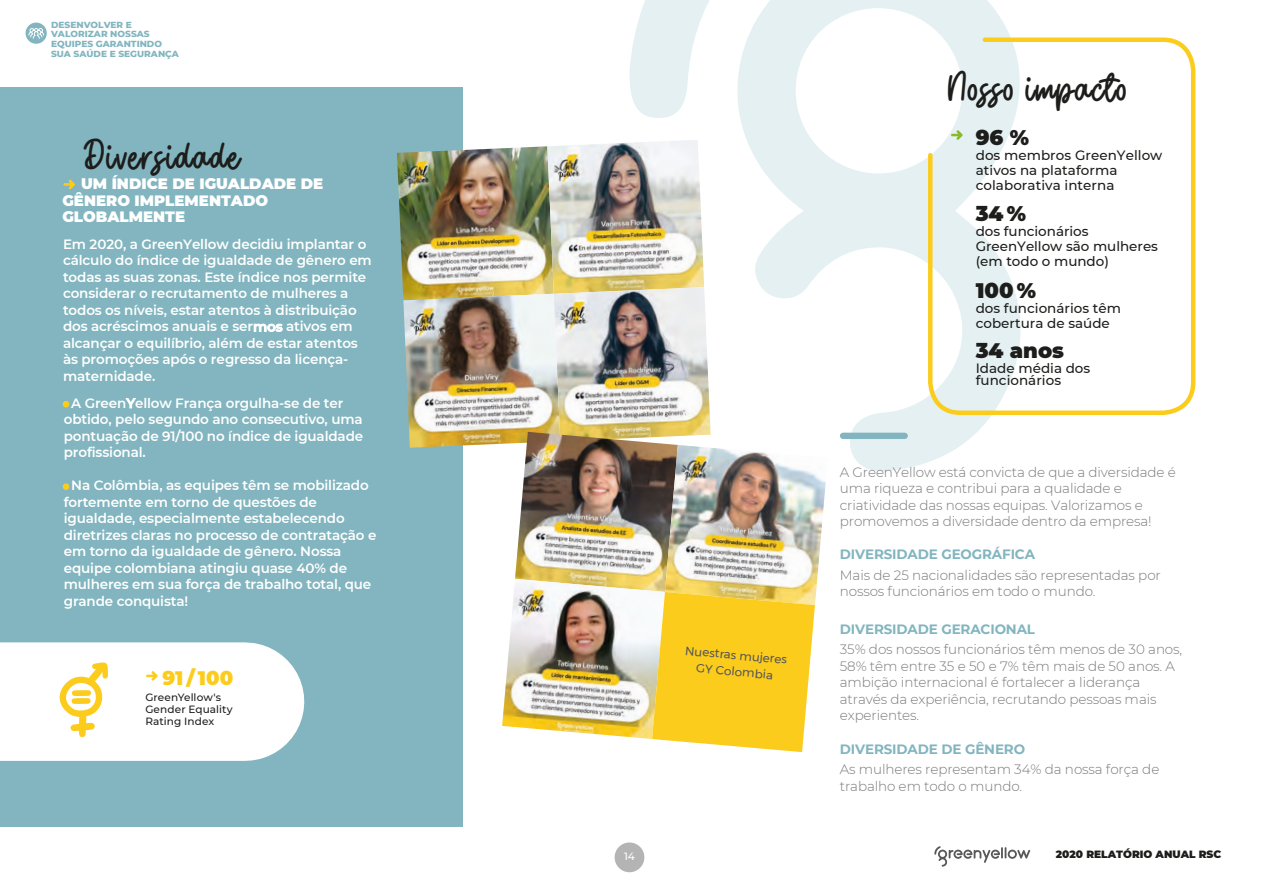
<style>
.page{position:relative;width:1263px;height:893px;background:#fff}
.page>*{position:absolute;margin:0;border:0;box-sizing:border-box;transform-origin:0 0}
.t1{font:44.25px "Weatpoint";letter-spacing:.035em;color:#1d1d1b}
.t2{font:900 21px "Montserrat";color:#1d1d1b}
.t3{font:900 19.5px "Montserrat";color:#fccc1d}
.t4{font:900 15px/16.5px "Montserrat";color:#fff}
.t5{font:600 13.5px/16.5px "Montserrat";letter-spacing:-.01em;color:#fff}
.t6{font:300 13.5px/16.5px "Montserrat";letter-spacing:-.01em;color:#797979}
.t7{font:500 13.5px/15px "Montserrat";color:#1d1d1b}
.t8{font:12px "Montserrat";color:#575756}
.t9{font:500 10.5px/12px "Montserrat";letter-spacing:.01em;color:#1d1d1b}
.t10{font:900 10.5px "Montserrat";color:#1d1d1b}
.t11{font:500 10.5px "Montserrat";color:#fff}
.t12{font:800 9px/9.6px "Montserrat";color:#82b5bf}
.s1{font-weight:700;color:#fccc1d}
.s2{font-weight:700;color:#82b5bf}
</style>
<div class="page">
<div style="left:26px;top:23px;width:21px;height:21px;background:#82b5bf;border-radius:50%"></div>
<svg style="left:28px;top:28px;width:16px;height:11px"></svg>
<svg style="left:629px;top:0;width:381px;height:471px"></svg>
<div style="left:0;top:87px;width:462px;height:739px;background:#82b5bf"></div>
<div style="left:843px;top:433px;width:62px;height:6px;background:#82b5bf"></div>
<svg style="left:926px;top:35px;width:270px;height:382px"></svg>
<div style="left:0;top:642px;width:245px;height:119px;background:#fff"></div>
<svg style="left:60px;top:663px;width:48px;height:74px"></svg>
<img style="left:397px;top:146px;width:150px;height:148px">
<img style="left:403px;top:294px;width:151px;height:154px">
<img style="left:547px;top:140px;width:157px;height:154px">
<img style="left:554px;top:287px;width:157px;height:154px">
<img style="left:515px;top:432px;width:163px;height:147px">
<img style="left:502px;top:579px;width:163px;height:160px">
<img style="left:665px;top:445px;width:163px;height:158px">
<svg style="left:652px;top:592px;width:163px;height:160px;background:#fad138"></svg>
<div style="left:615px;top:842px;width:29px;height:30px;background:#b4b4b4;border-radius:50%"></div>
<svg style="left:934px;top:846px;width:96px;height:21px"></svg>
<svg style="left:952px;top:131px;width:10px;height:8px"></svg>
<p class="t12" style="left:51px;top:19px;width:129px">DESENVOLVER E<br>VALORIZAR NOSSAS<br>EQUIPES GARANTINDO<br>SUA SAÚDE E SEGURANÇA</p>
<p class="t1" style="left:84px;top:133px;width:158px">Diversidade</p>
<p class="t4" style="left:62px;top:175px;width:262px;text-indent:19px">UM ÍNDICE DE IGUALDADE DE<br>GÊNERO IMPLEMENTADO<br>GLOBALMENTE</p>
<p class="t5" style="left:63px;top:235px;width:310px">Em 2020, a GreenYellow decidiu implantar o cálculo do índice de igualdade de gênero em todas as suas zonas. Este índice nos permite considerar o recrutamento de mulheres a todos os níveis, estar atentos à distribuição dos acréscimos anuais e sermos ativos em alcançar o equilíbrio, além de estar atentos às promoções após o regresso da licença&shy;maternidade.</p>
<p class="t5" style="left:64px;top:394px;width:301px"><span class="s1">•</span> A GreenYellow França orgulha-se de ter obtido, pelo segundo ano consecutivo, uma pontuação de 91/100 no índice de igualdade profissional.</p>
<p class="t5" style="left:64px;top:477px;width:314px"><span class="s1">•</span> Na Colômbia, as equipes têm se mobilizado fortemente em torno de questões de igualdade, especialmente estabelecendo diretrizes claras no processo de contratação e em torno da igualdade de gênero. Nossa equipe colombiana atingiu quase 40% de mulheres em sua força de trabalho total, que grande conquista!</p>
<p class="t3" style="left:162px;top:663px;width:73px">91 / 100</p>
<p class="t9" style="left:145px;top:691px;width:89px">GreenYellow's<br>Gender Equality<br>Rating Index</p>
<p class="t1" style="left:948px;top:65px;width:181px">Nosso impacto</p>
<p class="t8" style="left:686px;top:641px;width:104px;rotate:5deg">Nuestras mujeres</p>
<p class="t8" style="left:697px;top:659px;width:79px;rotate:5deg">GY Colombia</p>
<p class="t2" style="left:976px;top:122px;width:55px">96 %</p>
<p class="t7" style="left:976px;top:147px;width:188px">dos membros GreenYellow ativos na plataforma colaborativa interna</p>
<p class="t2" style="left:976px;top:197px;width:52px">34 %</p>
<p class="t7" style="left:976px;top:223px;width:184px">dos funcionários<br>GreenYellow são mulheres (em todo o mundo)</p>
<p class="t2" style="left:976px;top:274px;width:62px">100 %</p>
<p class="t7" style="left:976px;top:300px;width:147px">dos funcionários têm cobertura de saúde</p>
<p class="t2" style="left:976px;top:335px;width:90px">34 anos</p>
<p class="t7" style="left:976px;top:362px;width:116px;line-height:11.6px">Idade média dos funcionários</p>
<p class="t6" style="left:840px;top:463px;width:337px">A GreenYellow está convicta de que a diversidade é uma riqueza e contribui para a qualidade e criatividade das nossas equipas. Valorizamos e promovemos a diversidade dentro da empresa!</p>
<p class="t6" style="left:840px;top:544px;width:323px;line-height:20.4px"><span class="s2">DIVERSIDADE GEOGRÁFICA<br></span>Mais de 25 nacionalidades são representadas por</p>
<p class="t6" style="left:840px;top:583px;width:257px">nossos funcionários em todo o mundo.</p>
<p class="t6" style="left:840px;top:618px;width:344px;line-height:20.4px"><span class="s2">DIVERSIDADE GERACIONAL<br></span>35% dos nossos funcionários têm menos de 30 anos,</p>
<p class="t6" style="left:840px;top:657px;width:337px">58% têm entre 35 e 50 e 7% têm mais de 50 anos. A ambição internacional é fortalecer a liderança através da experiência, recrutando pessoas mais experientes.</p>
<p class="t6" style="left:840px;top:738px;width:321px;line-height:20.4px"><span class="s2">DIVERSIDADE DE GÊNERO<br></span>As mulheres representam 34% da nossa força de</p>
<p class="t6" style="left:840px;top:777px;width:184px">trabalho em todo o mundo.</p>
<p class="t11" style="left:624px;top:849px;width:12px">14</p>
<p class="t10" style="left:1056px;top:847px;width:167px">2020 RELATÓRIO ANUAL RSC</p>
</div>
